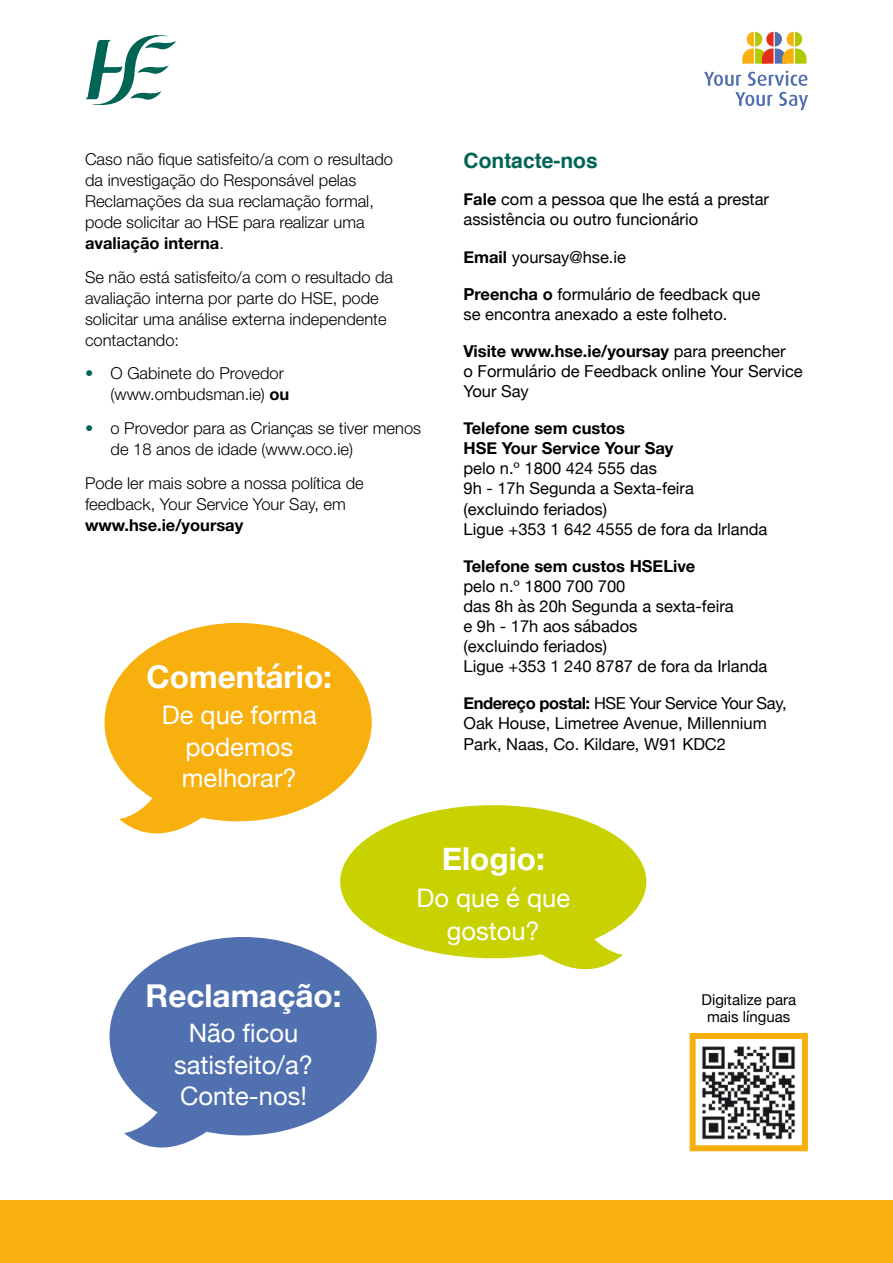
<style>
.page{position:relative;width:893px;height:1263px;background:#fff}
.page>*{position:absolute;margin:0;border:0;box-sizing:border-box;transform-origin:0 0}
.t1{font:700 31.5px "Helvetica Neue";color:#fff}
.t2{font:25.5px/31.5px "Helvetica Neue";color:#fff;text-align:center}
.Head_1_-_web{font:700 21px "Helvetica";color:#006555}
.contacts_back_page{font:16.5px/20.1px "Helvetica Neue";color:#010000}
.Body_-_web{font:300 16.5px/21px "Helvetica Neue LT Std";color:#010000}
.contacts_back_page-2{font:15px/17.2px "Helvetica Neue";color:#010000;text-align:center}
.s1{font-weight:700}
.s2{color:#006555}
</style>
<div class="page">
<svg style="left:85px;top:35px;width:91px;height:71px"></svg>
<svg style="left:704px;top:72px;width:37px;height:14px"></svg>
<svg style="left:748px;top:71px;width:60px;height:15px"></svg>
<svg style="left:735px;top:92px;width:38px;height:14px"></svg>
<svg style="left:779px;top:92px;width:29px;height:18px"></svg>
<svg style="left:742px;top:32px;width:64px;height:32px"></svg>
<div style="left:0;top:1200px;width:893px;height:63px;background:#f8b00e"></div>
<svg style="left:689px;top:1033px;width:119px;height:119px"></svg>
<svg style="left:104px;top:623px;width:268px;height:219px;fill:#f8b00e"></svg>
<svg style="left:109px;top:937px;width:268px;height:211px;fill:#5070b0"></svg>
<svg style="left:540px;top:934px;width:83px;height:36px"></svg>
<div style="left:340px;top:805px;width:306px;height:153px;background:#c8d200;border-radius:50%"></div>
<p class="Body_-_web" style="left:85px;top:148px;width:310px">Caso não fique satisfeito/a com o resultado da investigação do Responsável pelas Reclamações da sua reclamação formal, pode solicitar ao HSE para realizar uma <span class="s1">avaliação interna</span>.</p>
<p class="Body_-_web" style="left:85px;top:266px;width:310px">Se não está satisfeito/a com o resultado da avaliação interna por parte do HSE, pode solicitar uma análise externa independente contactando:</p>
<p class="Body_-_web" style="left:111px;top:363px;width:180px;text-indent:-26px"><span class="s2">•</span> O Gabinete do Provedor (www.ombudsman.ie) <span class="s1">ou</span></p>
<p class="Body_-_web" style="left:111px;top:417px;width:312px;text-indent:-26px"><span class="s2">•</span> o Provedor para as Crianças se tiver menos de 18 anos de idade (www.oco.ie)</p>
<p class="Body_-_web" style="left:85px;top:472px;width:280px">Pode ler mais sobre a nossa política de feedback, Your Service Your Say, em <span class="s1">www.hse.ie/yoursay</span></p>
<p class="t1" style="left:147px;top:652px;width:187px">Comentário:</p>
<p class="t2" style="left:162px;top:701px;width:156px">De que forma podemos melhorar?</p>
<h1 class="Head_1_-_web" style="left:463px;top:144px;width:136px">Contacte-nos</h1>
<p class="contacts_back_page" style="left:463px;top:190px;width:307px"><span class="s1">Fale</span> com a pessoa que lhe está a prestar assistência ou outro funcionário</p>
<p class="contacts_back_page" style="left:463px;top:248px;width:164px"><span class="s1">Email</span> yoursay@hse.ie</p>
<p class="contacts_back_page" style="left:463px;top:285px;width:298px"><span class="s1">Preencha o</span> formulário de feedback que se encontra anexado a este folheto.</p>
<p class="contacts_back_page" style="left:463px;top:342px;width:341px"><span class="s1">Visite www.hse.ie/yoursay</span> para preencher<br>o Formulário de Feedback online Your Service<br>Your Say</p>
<p class="contacts_back_page" style="left:463px;top:419px;width:305px"><span class="s1">Telefone sem custos<br>HSE Your Service Your Say<br></span>pelo n.º 1800 424 555 das<br>9h - 17h Segunda a Sexta-feira (excluindo feriados)<br>Ligue +353 1 642 4555 de fora da Irlanda</p>
<p class="contacts_back_page" style="left:463px;top:557px;width:305px"><span class="s1">Telefone sem custos HSELive<br></span>pelo n.º 1800 700 700<br>das 8h às 20h Segunda a sexta-feira<br>e 9h - 17h aos sábados<br>(excluindo feriados)<br>Ligue +353 1 240 8787 de fora da Irlanda</p>
<p class="contacts_back_page" style="left:463px;top:694px;width:325px"><span class="s1">Endereço postal:</span> HSE Your Service Your Say,<br>Oak House, Limetree Avenue, Millennium<br>Park, Naas, Co. Kildare, W91 KDC2</p>
<p class="t1" style="left:146px;top:971px;width:197px">Reclamação:</p>
<p class="t2" style="left:174px;top:1019px;width:140px">Não ficou satisfeito/a?<br>Conte-nos!</p>
<p class="t1" style="left:442px;top:834px;width:105px">Elogio:</p>
<p class="t2" style="left:416px;top:883px;width:155px;line-height:33px">Do que é que gostou?</p>
<p class="contacts_back_page-2" style="left:701px;top:992px;width:96px">Digitalize para mais línguas</p>
</div>
